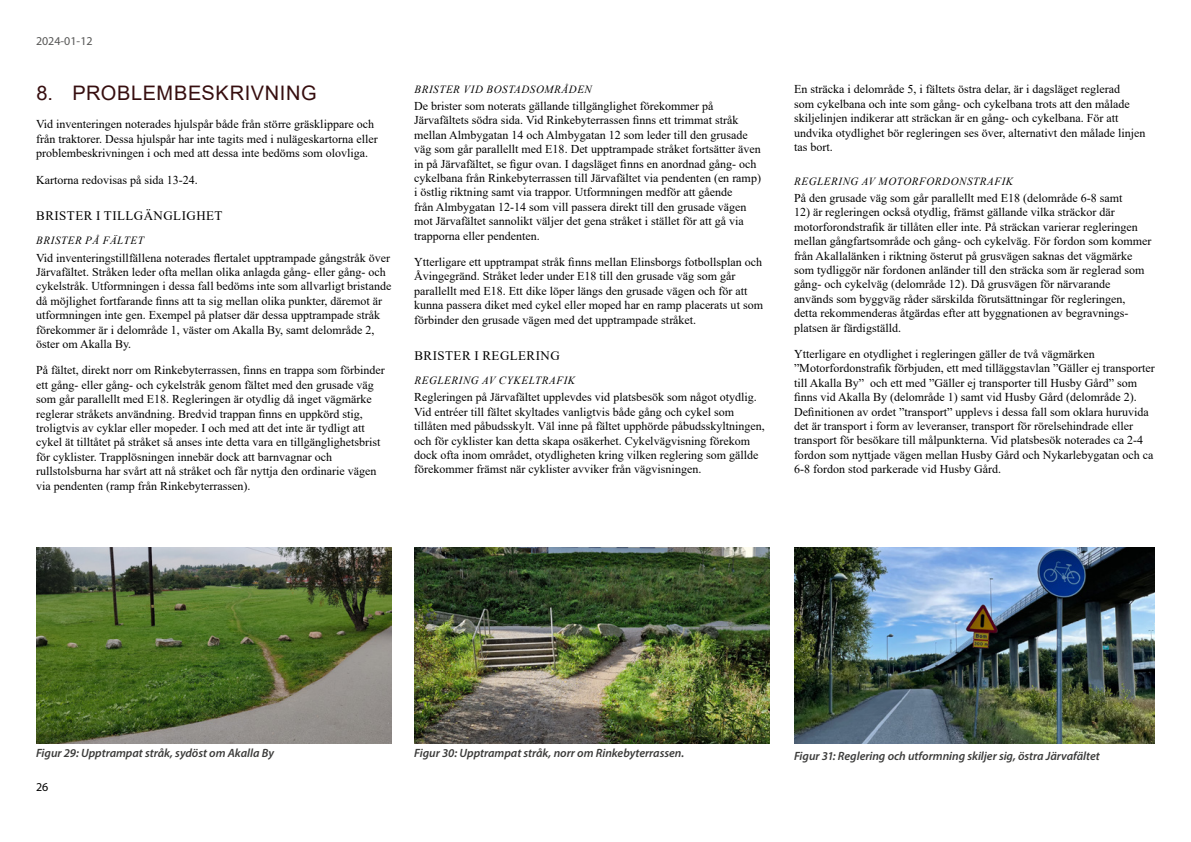
<style>
.page{position:relative;width:1191px;height:842px;background:#fff}
.page>*{position:absolute;margin:0;border:0;box-sizing:border-box;transform-origin:0 0}
.t1{font:20px "Arial";letter-spacing:.03em;color:#360e0f}
.t2{font:13px "Times New Roman";letter-spacing:.035em;color:#000}
.t3{font:12px/14.4px "Times New Roman";color:#000}
.t4{font:italic 600 12px "Myriad Pro";letter-spacing:-.005em;color:#3c3c3b}
.t5{font:12px "Myriad Pro";color:#575756}
.t6{font:12px "Myriad Pro";color:#000}
.t7{font:italic 11px "Times New Roman";letter-spacing:.05em;color:#000}
</style>
<div class="page">
<img style="left:36px;top:547px;width:355px;height:196px">
<img style="left:414px;top:547px;width:355px;height:196px">
<img style="left:794px;top:547px;width:361px;height:196px">
<p class="t5" style="left:36px;top:34px;width:58px">2024-01-12</p>
<h1 class="t1" style="left:36px;top:79px;width:282px">8. PROBLEMBESKRIVNING</h1>
<p class="t3" style="left:36px;top:117px;width:343px">Vid inventeringen noterades hjulspår både från större gräsklippare och från traktorer. Dessa hjulspår har inte tagits med i nulägeskartorna eller problembeskrivningen i och med att dessa inte bedöms som olovliga.</p>
<p class="t3" style="left:36px;top:172px;width:163px">Kartorna redovisas på sida 13-24.</p>
<p class="t2" style="left:36px;top:206px;width:188px">BRISTER I TILLGÄNGLIGHET</p>
<p class="t7" style="left:36px;top:233px;width:109px">BRISTER PÅ FÄLTET</p>
<p class="t3" style="left:36px;top:250px;width:357px">Vid inventeringstillfällena noterades flertalet upptrampade gångstråk över Järvafältet. Stråken leder ofta mellan olika anlagda gång- eller gång- och cykelstråk. Utformningen i dessa fall bedöms inte som allvarligt bristande då möjlighet fortfarande finns att ta sig mellan olika punkter, däremot är utformningen inte gen. Exempel på platser där dessa upptrampade stråk förekommer är i delområde 1, väster om Akalla By, samt delområde 2, öster om Akalla By.</p>
<p class="t3" style="left:36px;top:363px;width:350px">På fältet, direkt norr om Rinkebyterrassen, finns en trappa som förbinder ett gång- eller gång- och cykelstråk genom fältet med den grusade väg som går parallellt med E18. Regleringen är otydlig då inget vägmärke reglerar stråkets användning. Bredvid trappan finns en uppkörd stig, troligtvis av cyklar eller mopeder. I och med att det inte är tydligt att cykel ät tilltåtet på stråket så anses inte detta vara en tillgänglighetsbrist för cyklister. Trapplösningen innebär dock att barnvagnar och rullstolsburna har svårt att nå stråket och får nyttja den ordinarie vägen via pendenten (ramp från Rinkebyterrassen).</p>
<p class="t7" style="left:414px;top:81px;width:179px">BRISTER VID BOSTADSOMRÅDEN</p>
<p class="t3" style="left:414px;top:98px;width:348px">De brister som noterats gällande tillgänglighet förekommer på Järvafältets södra sida. Vid Rinkebyterrassen finns ett trimmat stråk mellan Almbygatan 14 och Almbygatan 12 som leder till den grusade väg som går parallellt med E18. Det upptrampade stråket fortsätter även in på Järvafältet, se figur ovan. I dagsläget finns en anordnad gång- och cykelbana från Rinkebyterrassen till Järvafältet via pendenten (en ramp) i östlig riktning samt via trappor. Utformningen medför att gående<br>från Almbygatan 12-14 som vill passera direkt till den grusade vägen mot Järvafältet sannolikt väljer det gena stråket i stället för att gå via trapporna eller pendenten.</p>
<p class="t3" style="left:414px;top:254px;width:350px">Ytterligare ett upptrampat stråk finns mellan Elinsborgs fotbollsplan och Åvingegränd. Stråket leder under E18 till den grusade väg som går parallellt med E18. Ett dike löper längs den grusade vägen och för att kunna passera diket med cykel eller moped har en ramp placerats ut som förbinder den grusade vägen med det upptrampade stråket.</p>
<p class="t2" style="left:414px;top:346px;width:147px">BRISTER I REGLERING</p>
<p class="t7" style="left:414px;top:373px;width:162px">REGLERING AV CYKELTRAFIK</p>
<p class="t3" style="left:414px;top:390px;width:352px">Regleringen på Järvafältet upplevdes vid platsbesök som något otydlig.<br>Vid entréer till fältet skyltades vanligtvis både gång och cykel som tillåten med påbudsskylt. Väl inne på fältet upphörde påbudsskyltningen, och för cyklister kan detta skapa osäkerhet. Cykelvägvisning förekom dock ofta inom området, otydligheten kring vilken reglering som gällde förekommer främst när cyklister avviker från vägvisningen.</p>
<p class="t3" style="left:794px;top:82px;width:353px">En sträcka i delområde 5, i fältets östra delar, är i dagsläget reglerad<br>som cykelbana och inte som gång- och cykelbana trots att den målade skiljelinjen indikerar att sträckan är en gång- och cykelbana. För att undvika otydlighet bör regleringen ses över, alternativt den målade linjen tas bort.</p>
<p class="t7" style="left:794px;top:173px;width:221px">REGLERING AV MOTORFORDONSTRAFIK</p>
<p class="t3" style="left:794px;top:190px;width:330px">På den grusade väg som går parallellt med E18 (delområde 6-8 samt</p>
<p class="t3" style="left:794px;top:205px;width:359px">12) är regleringen också otydlig, främst gällande vilka sträckor där motorforondstrafik är tillåten eller inte. På sträckan varierar regleringen mellan gångfartsområde och gång- och cykelväg. För fordon som kommer från Akallalänken i riktning österut på grusvägen saknas det vägmärke som tydliggör när fordonen anländer till den sträcka som är reglerad som gång- och cykelväg (delområde 12). Då grusvägen för närvarande används som byggväg råder särskilda förutsättningar för regleringen, detta rekommenderas åtgärdas efter att byggnationen av begravnings&shy;platsen är färdigställd.</p>
<p class="t3" style="left:794px;top:346px;width:362px">Ytterligare en otydlighet i regleringen gäller de två vägmärken ”Motorfordonstrafik förbjuden, ett med tilläggstavlan ”Gäller ej transporter till Akalla By” och ett med ”Gäller ej transporter till Husby Gård” som finns vid Akalla By (delområde 1) samt vid Husby Gård (delområde 2).<br>Definitionen av ordet ”transport” upplevs i dessa fall som oklara huruvida det är transport i form av leveranser, transport för rörelsehindrade eller transport för besökare till målpunkterna. Vid platsbesök noterades ca 2-4 fordon som nyttjade vägen mellan Husby Gård och Nykarlebygatan och ca 6-8 fordon stod parkerade vid Husby Gård.</p>
<p class="t4" style="left:36px;top:746px;width:239px">Figur 29: Upptrampat stråk, sydöst om Akalla By</p>
<p class="t4" style="left:414px;top:746px;width:271px">Figur 30: Upptrampat stråk, norr om Rinkebyterrassen.</p>
<p class="t4" style="left:794px;top:749px;width:307px">Figur 31: Reglering och utformning skiljer sig, östra Järvafältet</p>
<p class="t6" style="left:36px;top:779px;width:14px">26</p>
</div>
